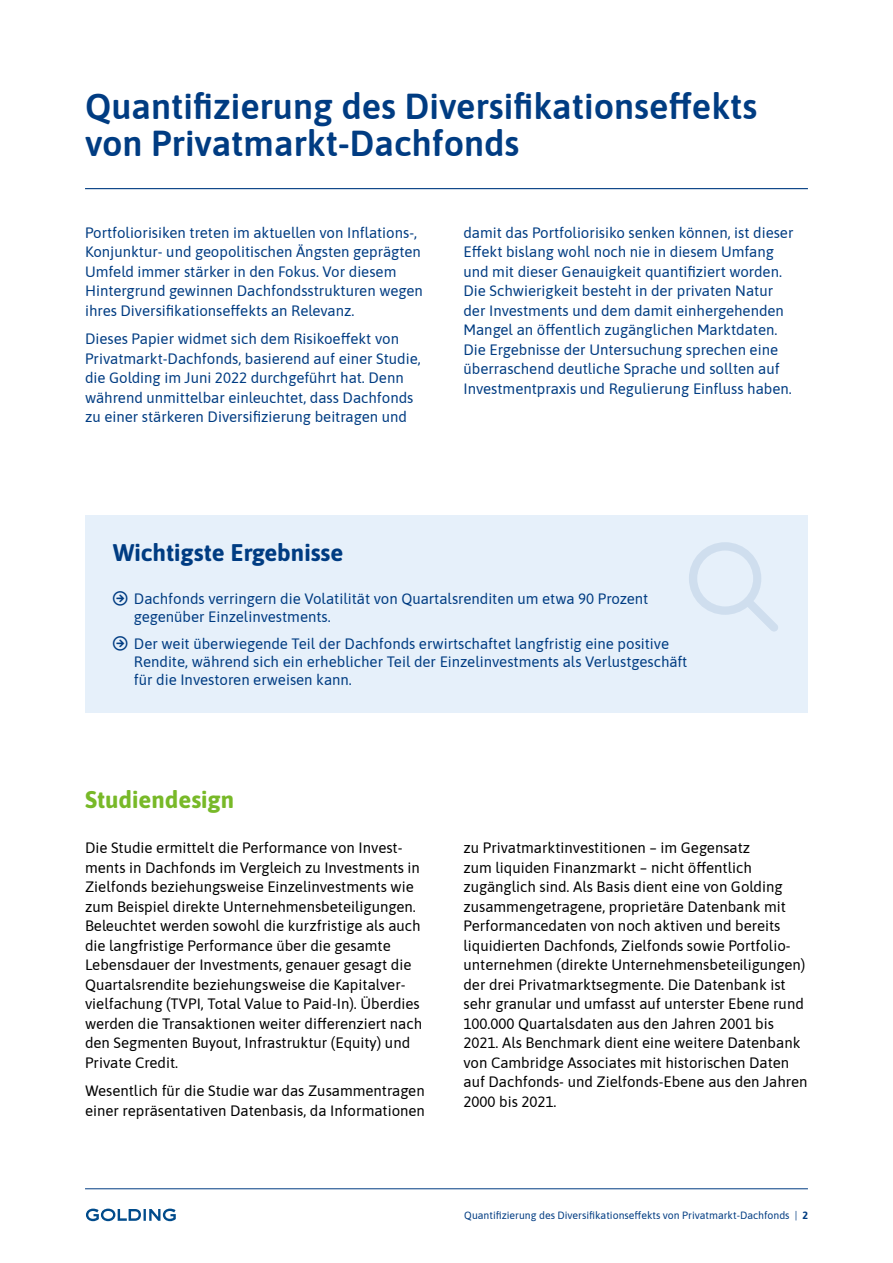
<style>
.page{position:relative;width:893px;height:1263px;background:#fff}
.page>*{position:absolute;margin:0;border:0;box-sizing:border-box;transform-origin:0 0}
.t1{font:600 36px/37.5px "Asap";color:#003c82}
.t2{font:700 24px "Asap";color:#003c82}
.t3{font:700 24px "Asap";color:#78b928}
.t4{font:15px/19.5px "Asap";color:#000}
.t5{font:15px/19.5px "Asap";color:#003c82}
.t6{font:10.5px "Asap";color:#003c82}
.s1{font-weight:700}
</style>
<div class="page">
<svg style="left:86px;top:1208px;width:90px;height:13px"></svg>
<hr style="left:85px;top:1188px;width:723px;height:1px;background:#003c82">
<hr style="left:85px;top:188px;width:723px;height:1px;background:#003c82">
<div style="left:85px;top:515px;width:723px;height:198px;background:#e6f0fa"></div>
<svg style="left:689px;top:542px;width:89px;height:89px"></svg>
<h1 class="t1" style="left:85px;top:86px;width:674px">Quantifizierung des Diversifikationseffekts von Privatmarkt-Dachfonds</h1>
<p class="t5" style="left:85px;top:222px;width:339px">Portfoliorisiken treten im aktuellen von Inflations-, Konjunktur- und geopolitischen Ängsten geprägten Umfeld immer stärker in den Fokus. Vor diesem Hintergrund gewinnen Dachfondsstrukturen wegen ihres Diversifikationseffekts an Relevanz.</p>
<p class="t5" style="left:85px;top:329px;width:337px">Dieses Papier widmet sich dem Risikoeffekt von Privatmarkt-Dachfonds, basierend auf einer Studie, die Golding im Juni 2022 durchgeführt hat. Denn während unmittelbar einleuchtet, dass Dachfonds zu einer stärkeren Diversifizierung beitragen und</p>
<p class="t5" style="left:463px;top:222px;width:331px">damit das Portfoliorisiko senken können, ist dieser Effekt bislang wohl noch nie in diesem Umfang und mit dieser Genauigkeit quantifiziert worden.<br>Die Schwierigkeit besteht in der privaten Natur der Investments und dem damit einhergehenden Mangel an öffentlich zugänglichen Marktdaten.<br>Die Ergebnisse der Untersuchung sprechen eine überraschend deutliche Sprache und sollten auf Investmentpraxis und Regulierung Einfluss haben.</p>
<h2 class="t2" style="left:113px;top:536px;width:232px">Wichtigste Ergebnisse</h2>
<p class="t5" style="left:134px;top:589px;width:516px;line-height:18px">Dachfonds verringern die Volatilität von Quartalsrenditen um etwa 90 Prozent gegenüber Einzelinvestments.</p>
<p class="t5" style="left:134px;top:634px;width:555px;line-height:18px">Der weit überwiegende Teil der Dachfonds erwirtschaftet langfristig eine positive<br>Rendite, während sich ein erheblicher Teil der Einzelinvestments als Verlustgeschäft für die Investoren erweisen kann.</p>
<h2 class="t3" style="left:85px;top:782px;width:151px">Studiendesign</h2>
<p class="t4" style="left:85px;top:837px;width:339px">Die Studie ermittelt die Performance von Invest&shy;ments in Dachfonds im Vergleich zu Investments in Zielfonds beziehungsweise Einzelinvestments wie zum Beispiel direkte Unternehmensbeteiligungen.<br>Beleuchtet werden sowohl die kurzfristige als auch die langfristige Performance über die gesamte Lebensdauer der Investments, genauer gesagt die Quartalsrendite beziehungsweise die Kapitalver&shy;vielfachung (TVPI, Total Value to Paid-In). Überdies werden die Transaktionen weiter differenziert nach den Segmenten Buyout, Infrastruktur (Equity) und Private Credit.</p>
<p class="t4" style="left:85px;top:1080px;width:341px">Wesentlich für die Studie war das Zusammentragen einer repräsentativen Datenbasis, da Informationen</p>
<p class="t4" style="left:463px;top:837px;width:345px">zu Privatmarktinvestitionen – im Gegensatz<br>zum liquiden Finanzmarkt – nicht öffentlich zugänglich sind. Als Basis dient eine von Golding zusammengetragene, proprietäre Datenbank mit Performancedaten von noch aktiven und bereits liquidierten Dachfonds, Zielfonds sowie Portfolio&shy;unternehmen (direkte Unternehmensbeteiligungen) der drei Privatmarktsegmente. Die Datenbank ist sehr granular und umfasst auf unterster Ebene rund 100.000 Quartalsdaten aus den Jahren 2001 bis 2021. Als Benchmark dient eine weitere Datenbank von Cambridge Associates mit historischen Daten auf Dachfonds- und Zielfonds-Ebene aus den Jahren 2000 bis 2021.</p>
<p class="t6" style="left:464px;top:1208px;width:345px">Quantifizierung des Diversifikationseffekts von Privatmarkt-Dachfonds | <span class="s1">2</span></p>
</div>
